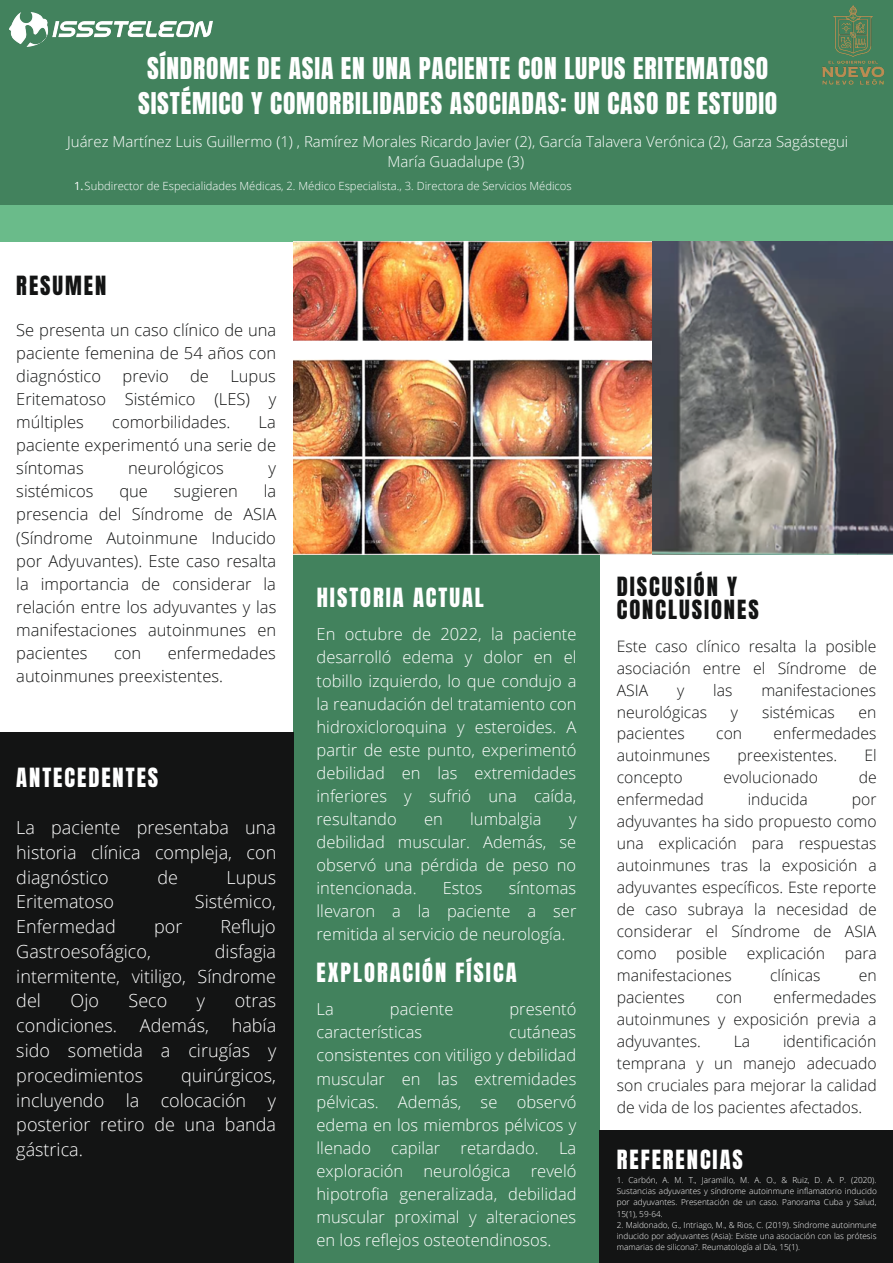
<style>
.page{position:relative;width:893px;height:1263px;background:#fff}
.page>*{position:absolute;margin:0;border:0;box-sizing:border-box;transform-origin:0 0}
.t1{font:25.5px/35.5px "Anton";letter-spacing:.03em;color:#fff;text-align:center}
.t2{font:22.5px "Anton";letter-spacing:.085em;color:#fff}
.t3{font:22.5px/22.5px "Anton";letter-spacing:.085em;color:#131414}
.t4{font:300 18px/24.8px "Open Sans";color:#fff;text-align:justify}
.t5{font:300 16.5px/23.1px "Open Sans";color:#fff;text-align:justify}
.t6{font:300 16.5px/23.1px "Open Sans";color:#131414;text-align:justify}
.t7{font:300 15.75px/22px "Open Sans";color:#131414;text-align:justify}
.t8{font:300 15px/20.9px "Open Sans";color:#fff;text-align:center}
.t9{font:300 11.25px "Open Sans";color:#fff}
.t10{font:300 8.25px/11.2px "Open Sans";color:#fff;text-align:justify}
.s1{font-weight:400}
</style>
<div class="page">
<div style="left:0;top:0;width:893px;height:224px;background:#42825d"></div>
<div style="left:0;top:206px;width:893px;height:36px;background:#6abb8a"></div>
<div style="left:294px;top:555px;width:306px;height:708px;background:#42825d"></div>
<div style="left:0;top:732px;width:294px;height:531px;background:#131414"></div>
<div style="left:600px;top:1130px;width:293px;height:133px;background:#131414"></div>
<img style="left:822px;top:5px;width:63px;height:80px">
<img style="left:10px;top:12px;width:202px;height:35px">
<img style="left:294px;top:242px;width:599px;height:313px">
<p class="t1" style="left:138px;top:51px;width:641px">SÍNDROME DE ASIA EN UNA PACIENTE CON LUPUS ERITEMATOSO<br>SISTÉMICO Y COMORBILIDADES ASOCIADAS: UN CASO DE ESTUDIO</p>
<p class="t8" style="left:67px;top:130px;width:782px">Juárez Martínez Luis Guillermo (1) , Ramírez Morales Ricardo Javier (2), García Talavera Verónica (2), Garza Sagástegui<br>María Guadalupe (3)</p>
<p class="t9" style="left:74px;top:178px;width:499px"><span class="s1">1.</span>Subdirector de Especialidades Médicas, 2. Médico Especialista., 3. Directora de Servicios Médicos</p>
<p class="t3" style="left:16px;top:275px;width:92px">RESUMEN</p>
<p class="t6" style="left:16px;top:318px;width:261px">Se presenta un caso clínico de una paciente femenina de 54 años con diagnóstico</p>
<p class="t6" style="left:122px;top:364px;width:48px">previo</p>
<p class="t6" style="left:190px;top:364px;width:20px">de</p>
<p class="t6" style="left:16px;top:364px;width:261px;text-indent:214px">Lupus Eritematoso Sistémico (LES) y múltiples</p>
<p class="t6" style="left:112px;top:410px;width:120px">comorbilidades.</p>
<p class="t6" style="left:16px;top:410px;width:261px;text-indent:242px">La paciente experimentó una serie de síntomas</p>
<p class="t6" style="left:128px;top:456px;width:97px">neurológicos</p>
<p class="t6" style="left:268px;top:456px;width:9px">y</p>
<p class="t6" style="left:16px;top:479px;width:79px">sistémicos</p>
<p class="t6" style="left:119px;top:479px;width:30px">que</p>
<p class="t6" style="left:174px;top:479px;width:66px">sugieren</p>
<p class="t6" style="left:16px;top:479px;width:261px;text-indent:247px">la presencia del Síndrome de ASIA (Síndrome Autoinmune Inducido por Adyuvantes). Este caso resalta la importancia de considerar la relación entre los adyuvantes y las manifestaciones autoinmunes en pacientes</p>
<p class="t6" style="left:16px;top:641px;width:261px;text-indent:151px">enfermedades autoinmunes preexistentes.</p>
<p class="t6" style="left:114px;top:641px;width:29px">con</p>
<p class="t2" style="left:16px;top:761px;width:143px">ANTECEDENTES</p>
<p class="t4" style="left:16px;top:815px;width:261px">La paciente presentaba una historia clínica compleja, con diagnóstico</p>
<p class="t4" style="left:157px;top:864px;width:22px">de</p>
<p class="t4" style="left:227px;top:864px;width:51px">Lupus</p>
<p class="t4" style="left:16px;top:889px;width:99px">Eritematoso</p>
<p class="t4" style="left:195px;top:889px;width:83px">Sistémico,</p>
<p class="t4" style="left:16px;top:914px;width:101px">Enfermedad</p>
<p class="t4" style="left:154px;top:914px;width:30px">por</p>
<p class="t4" style="left:221px;top:914px;width:57px">Reflujo</p>
<p class="t4" style="left:16px;top:938px;width:136px">Gastroesofágico,</p>
<p class="t4" style="left:16px;top:938px;width:261px;text-indent:199px">disfagia intermitente, vitiligo, Síndrome del</p>
<p class="t4" style="left:71px;top:988px;width:30px">Ojo</p>
<p class="t4" style="left:129px;top:988px;width:40px">Seco</p>
<p class="t4" style="left:197px;top:988px;width:10px">y</p>
<p class="t4" style="left:235px;top:988px;width:43px">otras</p>
<p class="t4" style="left:16px;top:1013px;width:102px">condiciones.</p>
<p class="t4" style="left:140px;top:1013px;width:71px">Además,</p>
<p class="t4" style="left:16px;top:1013px;width:261px;text-indent:215px">había sido sometida a cirugías y procedimientos</p>
<p class="t4" style="left:16px;top:1062px;width:261px;text-indent:165px">quirúrgicos, incluyendo la colocación y posterior retiro de una banda gástrica.</p>
<p class="t2" style="left:317px;top:582px;width:169px">HISTORIA ACTUAL</p>
<p class="t5" style="left:316px;top:622px;width:261px">En octubre de 2022, la paciente desarrolló edema y dolor en el tobillo izquierdo, lo que condujo a la reanudación del tratamiento con hidroxicloroquina y esteroides. A partir de este punto, experimentó debilidad en las extremidades inferiores y sufrió una caída, resultando</p>
<p class="t5" style="left:424px;top:807px;width:20px">en</p>
<p class="t5" style="left:470px;top:807px;width:73px">lumbalgia</p>
<p class="t5" style="left:316px;top:807px;width:262px;text-indent:252px">y debilidad muscular. Además, se observó una pérdida de peso no intencionada.</p>
<p class="t5" style="left:316px;top:876px;width:261px;text-indent:192px">síntomas llevaron a la paciente a ser remitida al servicio de neurología.</p>
<p class="t5" style="left:443px;top:876px;width:41px">Estos</p>
<p class="t2" style="left:316px;top:957px;width:201px">EXPLORACIÓN FÍSICA</p>
<p class="t5" style="left:316px;top:997px;width:19px">La</p>
<p class="t5" style="left:390px;top:997px;width:65px">paciente</p>
<p class="t5" style="left:509px;top:997px;width:68px">presentó</p>
<p class="t5" style="left:316px;top:1020px;width:107px">características</p>
<p class="t5" style="left:316px;top:1020px;width:261px;text-indent:193px">cutáneas consistentes con vitiligo y debilidad muscular en las extremidades pélvicas. Además, se observó edema en los miembros pélvicos y llenado capilar retardado. La exploración neurológica reveló hipotrofia generalizada, debilidad muscular proximal y alteraciones en los reflejos osteotendinosos.</p>
<p class="t3" style="left:617px;top:576px;width:143px">DISCUSIÓN Y<br>CONCLUSIONES</p>
<p class="t7" style="left:617px;top:635px;width:261px">Este caso clínico resalta la posible asociación entre el Síndrome de ASIA</p>
<p class="t7" style="left:677px;top:678px;width:9px">y</p>
<p class="t7" style="left:713px;top:678px;width:21px">las</p>
<p class="t7" style="left:761px;top:678px;width:116px">manifestaciones</p>
<p class="t7" style="left:617px;top:700px;width:92px">neurológicas</p>
<p class="t7" style="left:731px;top:700px;width:9px">y</p>
<p class="t7" style="left:762px;top:700px;width:74px">sistémicas</p>
<p class="t7" style="left:858px;top:700px;width:19px">en</p>
<p class="t7" style="left:617px;top:722px;width:69px">pacientes</p>
<p class="t7" style="left:716px;top:722px;width:27px">con</p>
<p class="t7" style="left:773px;top:722px;width:104px">enfermedades</p>
<p class="t7" style="left:617px;top:744px;width:95px">autoinmunes</p>
<p class="t7" style="left:737px;top:744px;width:101px">preexistentes.</p>
<p class="t7" style="left:864px;top:744px;width:14px">El</p>
<p class="t7" style="left:617px;top:766px;width:67px">concepto</p>
<p class="t7" style="left:723px;top:766px;width:96px">evolucionado</p>
<p class="t7" style="left:858px;top:766px;width:20px">de</p>
<p class="t7" style="left:617px;top:788px;width:89px">enfermedad</p>
<p class="t7" style="left:747px;top:788px;width:62px">inducida</p>
<p class="t7" style="left:617px;top:788px;width:261px;text-indent:235px">por adyuvantes ha sido propuesto como una explicación para respuestas autoinmunes tras la exposición a adyuvantes específicos. Este reporte de caso subraya la necesidad de considerar el Síndrome de ASIA como posible explicación para manifestaciones</p>
<p class="t7" style="left:770px;top:964px;width:52px">clínicas</p>
<p class="t7" style="left:859px;top:964px;width:19px">en</p>
<p class="t7" style="left:617px;top:986px;width:261px;text-indent:157px">enfermedades autoinmunes y exposición previa a adyuvantes.</p>
<p class="t7" style="left:617px;top:986px;width:69px">pacientes</p>
<p class="t7" style="left:716px;top:986px;width:27px">con</p>
<p class="t7" style="left:617px;top:1030px;width:261px;text-indent:166px">identificación temprana y un manejo adecuado son cruciales para mejorar la calidad de vida de los pacientes afectados.</p>
<p class="t7" style="left:734px;top:1030px;width:18px">La</p>
<p class="t2" style="left:617px;top:1144px;width:128px">REFERENCIAS</p>
<p class="t10" style="left:617px;top:1174px;width:262px">1. Carbón, A. M. T., Jaramillo, M. A. O., &amp; Ruiz, D. A. P. (2020).<br>Sustancias adyuvantes y síndrome autoinmune inflamatorio inducido por adyuvantes. Presentación de un caso. Panorama Cuba y Salud, 15(1), 59-64.</p>
<p class="t10" style="left:617px;top:1219px;width:261px">2. Maldonado, G., Intriago, M., &amp; Rios, C. (2019). Síndrome autoinmune inducido por adyuvantes (Asia): Existe una asociación con las prótesis mamarias de silicona?. Reumatología al Día, 15(1).</p>
</div>
